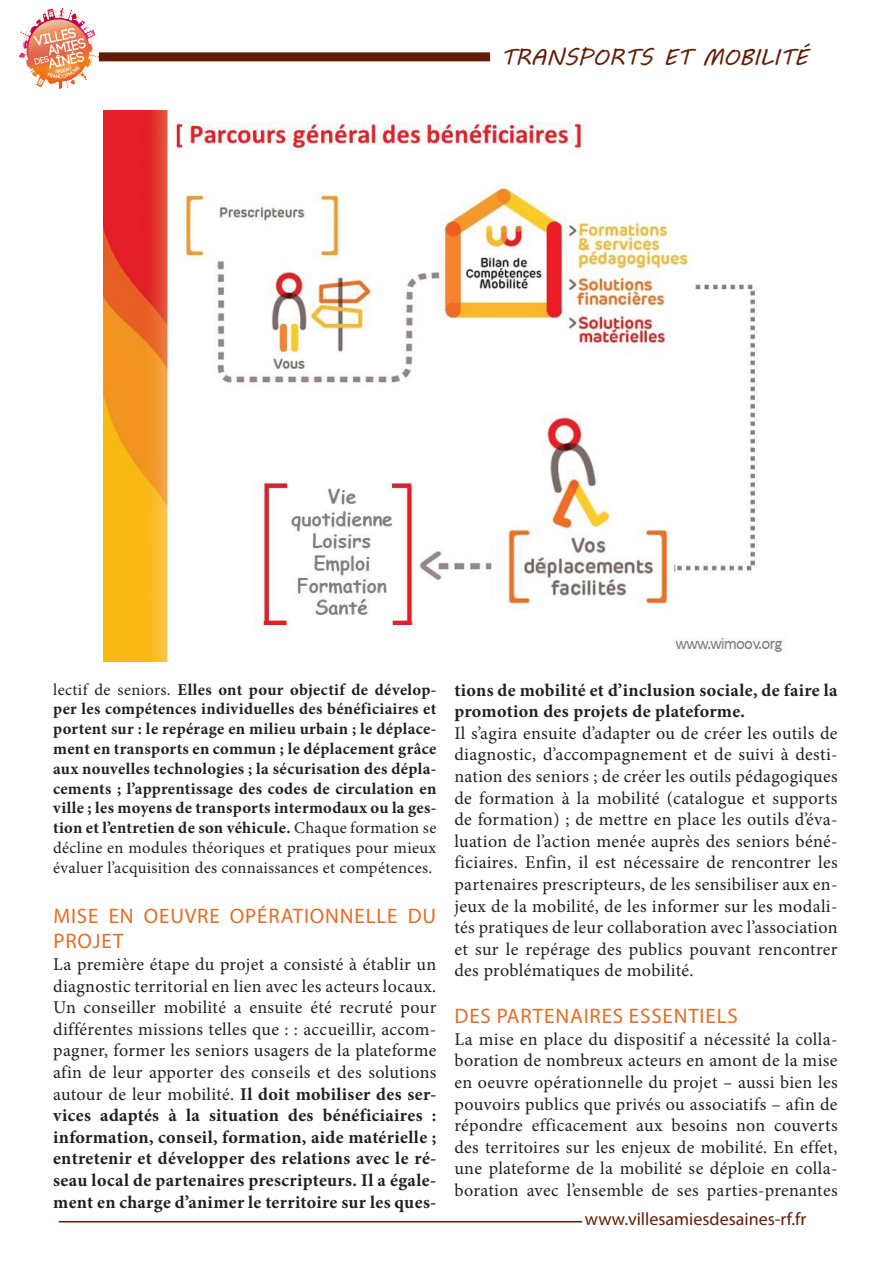
<style>
.page{position:relative;width:893px;height:1263px;background:#fff}
.page>*{position:absolute;margin:0;border:0;box-sizing:border-box;transform-origin:0 0}
.t1{font:22.5px "MV Boli";color:#631d06}
.t2{font:21px/25.2px "Myriad Pro";letter-spacing:.04em;color:#e36c25}
.t3{font:18px/21.6px "Minion Pro";letter-spacing:.02em;color:#231f20;text-align:justify}
.t4{font:700 18px/21.6px "Minion Pro";letter-spacing:.02em;color:#231f20}
.t5{font:18px "Myriad Pro";color:#631d06}
.t6{font:700 16.5px/19.8px "Minion Pro";letter-spacing:.02em;color:#231f20;text-align:justify}
.s1{font-weight:400}
.s2{font-weight:700}
</style>
<div class="page">
<hr style="left:59px;top:1221px;width:523px;height:1px;background:#631d06">
<img style="left:19px;top:9px;width:80px;height:79px">
<div style="left:99px;top:52px;width:391px;height:9px;background:#631d06"></div>
<img style="left:103px;top:111px;width:681px;height:550px">
<p class="t1" style="left:501px;top:41px;width:309px">TRANSPORTS ET MOBILITÉ</p>
<p class="t6" style="left:53px;top:679px;width:385px"><span class="s1">lectif de seniors.</span> Elles ont pour objectif de dévelop&shy;per les compétences individuelles des bénéficiaires et portent sur : le repérage en milieu urbain ; le déplace&shy;ment en transports en commun ; le déplacement grâce aux nouvelles technologies ; la sécurisation des dépla&shy;cements ; l’apprentissage des codes de circulation en ville ; les moyens de transports intermodaux ou la ges&shy;tion et l’entretien de son véhicule. <span class="s1">Chaque formation se décline en modules théoriques et pratiques pour mieux évaluer l’acquisition des connaissances et compétences.</span></p>
<p class="t2" style="left:53px;top:903px;width:384px">MISE EN OEUVRE OPÉRATIONNELLE DU<br>PROJET</p>
<p class="t3" style="left:53px;top:953px;width:385px">La première étape du projet a consisté à établir un diagnostic territorial en lien avec les acteurs locaux.<br>Un conseiller mobilité a ensuite été recruté pour différentes missions telles que : : accueillir, accom&shy;pagner, former les seniors usagers de la plateforme afin de leur apporter des conseils et des solutions autour de leur mobilité. <span class="s2">Il doit mobiliser des ser&shy;vices adaptés à la situation des bénéficiaires : information, conseil, formation, aide matérielle ; entretenir et développer des relations avec le ré&shy;seau local de partenaires prescripteurs. Il a égale&shy;ment en charge d’animer le territoire sur les ques-</span></p>
<p class="t4" style="left:454px;top:679px;width:385px">tions de mobilité et d’inclusion sociale, de faire la promotion des projets de plateforme.</p>
<p class="t3" style="left:454px;top:722px;width:385px">Il s’agira ensuite d’adapter ou de créer les outils de diagnostic, d’accompagnement et de suivi à desti&shy;nation des seniors ; de créer les outils pédagogiques de formation à la mobilité (catalogue et supports de formation) ; de mettre en place les outils d’éva&shy;luation de l’action menée auprès des seniors béné&shy;ficiaires. Enfin, il est nécessaire de rencontrer les partenaires prescripteurs, de les sensibiliser aux en&shy;jeux de la mobilité, de les informer sur les modali&shy;tés pratiques de leur collaboration avec l’association et sur le repérage des publics pouvant rencontrer des problématiques de mobilité.</p>
<p class="t2" style="left:455px;top:1003px;width:285px">DES PARTENAIRES ESSENTIELS</p>
<p class="t3" style="left:454px;top:1028px;width:385px">La mise en place du dispositif a nécessité la colla&shy;boration de nombreux acteurs en amont de la mise en oeuvre opérationnelle du projet – aussi bien les pouvoirs publics que privés ou associatifs – afin de répondre efficacement aux besoins non couverts des territoires sur les enjeux de mobilité. En effet, une plateforme de la mobilité se déploie en colla&shy;boration avec l’ensemble de ses parties-prenantes</p>
<p class="t5" style="left:585px;top:1208px;width:223px">www.villesamiesdesaines-rf.fr</p>
</div>
